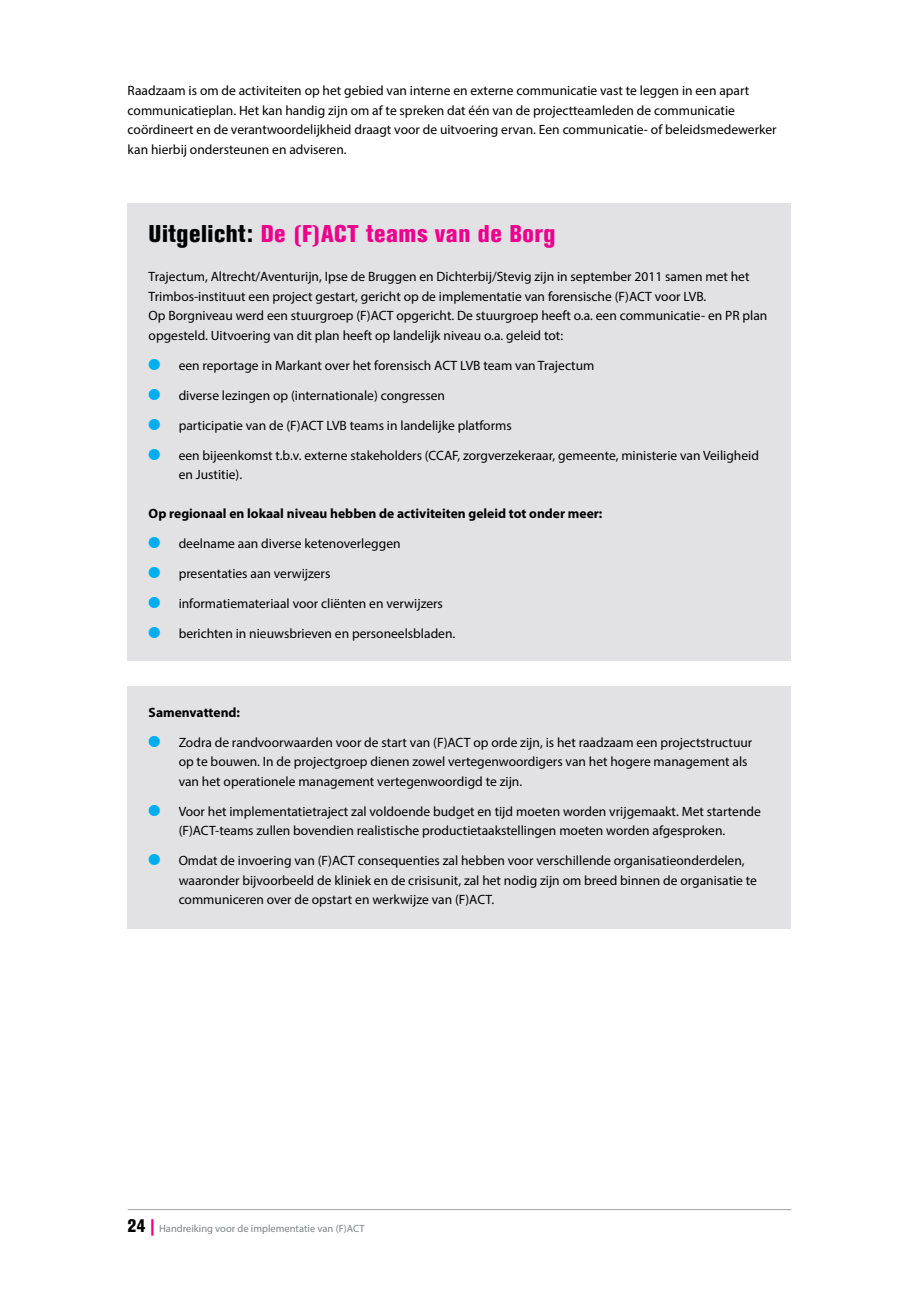
<style>
.page{position:relative;width:919px;height:1289px;background:#fff}
.page>*{position:absolute;margin:0;border:0;box-sizing:border-box;transform-origin:0 0}
.t1{font:800 condensed 24px "Akzidenz Grotesk BQ";letter-spacing:.02em;color:#ec008c}
.t2{font:13.5px/19.5px "Myriad Pro";color:#000}
.t3{font:700 13.5px "Myriad Pro";color:#000}
.t4{font:10.5px "Myriad Pro";color:#808285}
.s1{color:#000101}
.s2{font-family:"Monotype Sorts";font-size:15px;color:#00aeef}
.s3{font-family:"Akzidenz Grotesk BQ";font-weight:800;font-stretch:condensed;font-size:18px;color:#000}
.s4{font-family:"Akzidenz Grotesk BQ";font-weight:800;font-stretch:condensed;font-size:18px;color:#ec008c}
</style>
<div class="page">
<div style="left:128px;top:203px;width:663px;height:457px;background:#e2e2e5"></div>
<div style="left:128px;top:686px;width:663px;height:242px;background:#e2e2e5"></div>
<hr style="left:128px;top:1209px;width:663px;height:1px;background:#414152">
<p class="t2" style="left:128px;top:81px;width:650px">Raadzaam is om de activiteiten op het gebied van interne en externe communicatie vast te leggen in een apart communicatieplan. Het kan handig zijn om af te spreken dat één van de projectteamleden de communicatie coördineert en de verantwoordelijkheid draagt voor de uitvoering ervan. Een communicatie- of beleidsmedewerker kan hierbij ondersteunen en adviseren.</p>
<h1 class="t1" style="left:149px;top:220px;width:408px"><span class="s1">Uitgelicht:</span> De (F)ACT teams van de Borg</h1>
<p class="t2" style="left:149px;top:267px;width:620px">Trajectum, Altrecht/Aventurijn, Ipse de Bruggen en Dichterbij/Stevig zijn in september 2011 samen met het Trimbos-instituut een project gestart, gericht op de implementatie van forensische (F)ACT voor LVB.<br>Op Borgniveau werd een stuurgroep (F)ACT opgericht. De stuurgroep heeft o.a. een communicatie- en PR plan opgesteld. Uitvoering van dit plan heeft op landelijk niveau o.a. geleid tot:</p>
<p class="t2" style="left:149px;top:355px;width:447px"><span class="s2">l</span> een reportage in Markant over het forensisch ACT LVB team van Trajectum</p>
<p class="t2" style="left:149px;top:385px;width:298px"><span class="s2">l</span> diverse lezingen op (internationale) congressen</p>
<p class="t2" style="left:149px;top:415px;width:364px"><span class="s2">l</span> participatie van de (F)ACT LVB teams in landelijke platforms</p>
<p class="t2" style="left:179px;top:445px;width:581px;text-indent:-30px"><span class="s2">l</span> een bijeenkomst t.b.v. externe stakeholders (CCAF, zorgverzekeraar, gemeente, ministerie van Veiligheid en Justitie).</p>
<p class="t3" style="left:149px;top:505px;width:455px">Op regionaal en lokaal niveau hebben de activiteiten geleid tot onder meer:</p>
<p class="t2" style="left:149px;top:534px;width:253px"><span class="s2">l</span> deelname aan diverse ketenoverleggen</p>
<p class="t2" style="left:149px;top:564px;width:183px"><span class="s2">l</span> presentaties aan verwijzers</p>
<p class="t2" style="left:149px;top:594px;width:296px"><span class="s2">l</span> informatiemateriaal voor cliënten en verwijzers</p>
<p class="t2" style="left:149px;top:624px;width:308px"><span class="s2">l</span> berichten in nieuwsbrieven en personeelsbladen.</p>
<p class="t3" style="left:149px;top:703px;width:93px">Samenvattend:</p>
<p class="t2" style="left:179px;top:732px;width:575px;text-indent:-30px"><span class="s2">l</span> Zodra de randvoorwaarden voor de start van (F)ACT op orde zijn, is het raadzaam een projectstructuur op te bouwen. In de projectgroep dienen zowel vertegenwoordigers van het hogere management als van het operationele management vertegenwoordigd te zijn.</p>
<p class="t2" style="left:149px;top:801px;width:613px;text-align:center"><span class="s2">l</span> Voor het implementatietraject zal voldoende budget en tijd moeten worden vrijgemaakt. Met startende (F)ACT-teams zullen bovendien realistische productietaakstellingen moeten worden afgesproken.</p>
<p class="t2" style="left:179px;top:850px;width:580px;text-indent:-30px"><span class="s2">l</span> Omdat de invoering van (F)ACT consequenties zal hebben voor verschillende organisatieonderdelen, waaronder bijvoorbeeld de kliniek en de crisisunit, zal het nodig zijn om breed binnen de organisatie te communiceren over de opstart en werkwijze van (F)ACT.</p>
<p class="t4" style="left:128px;top:1222px;width:238px"><span class="s3">24</span> <span class="s4">|</span> Handreiking voor de implementatie van (F)ACT</p>
</div>
